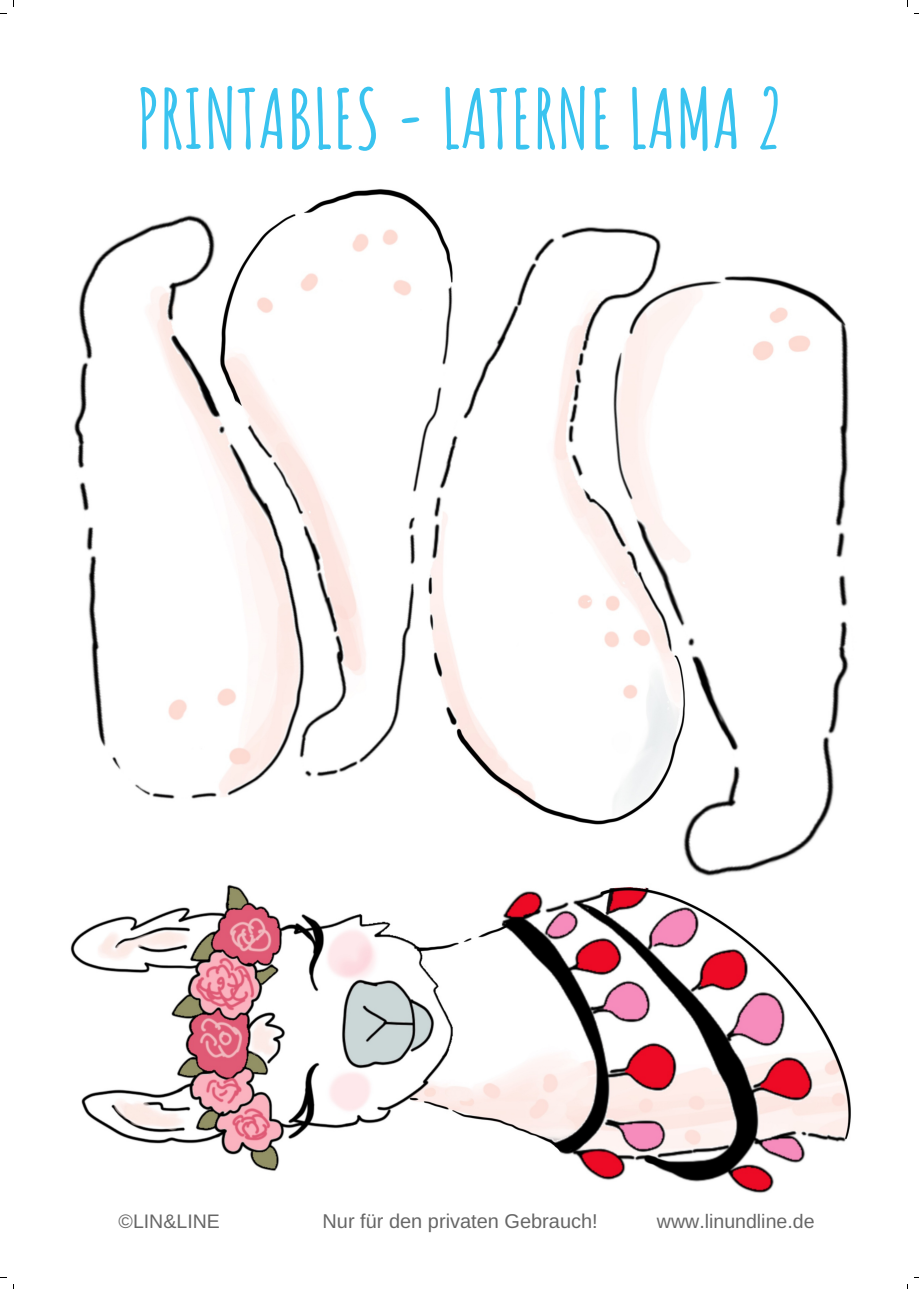
<style>
.page{position:relative;width:919px;height:1289px;background:#fff}
.page>*{position:absolute;margin:0;border:0;box-sizing:border-box;transform-origin:0 0}
.t1{font:700 81.07px "Amatic SC";color:#39c3ef}
.t2{font:19.95px "Arimo";color:#666}
.t3{font:19.58px "Arimo";color:#666}
</style>
<div class="page">
<img style="left:70px;top:189px;width:781px;height:1005px">
<h1 class="t1" style="left:136px;top:67px;width:649px">PRINTABLES - LATERNE LAMA 2</h1>
<p class="t3" style="left:119px;top:1210px;width:103px">©LIN&amp;LINE</p>
<p class="t2" style="left:322px;top:1210px;width:277px">Nur für den privaten Gebrauch!</p>
<p class="t3" style="left:656px;top:1209px;width:159px">www.linundline.de</p>
</div>
